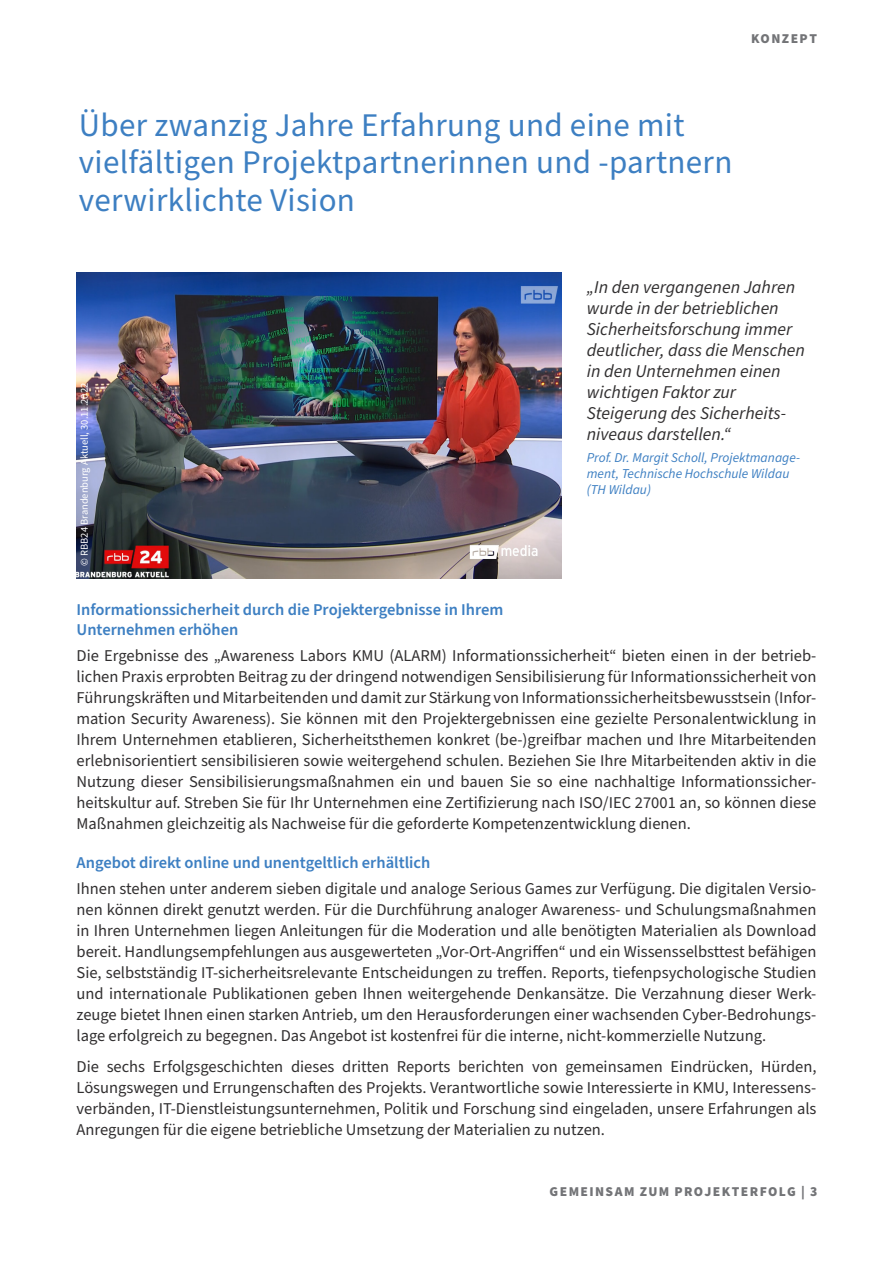
<style>
.page{position:relative;width:893px;height:1263px;background:#fff}
.page>*{position:absolute;margin:0;border:0;box-sizing:border-box;transform-origin:0 0}
.R3_Head_1{font:33px/37.5px "Source Sans Pro";letter-spacing:.01em;color:#3d7fc2}
.Zitat{font:italic 18px/21px "Source Sans Pro";color:#312f30}
.Fliestext_11pt{font:16.5px/21px "Source Sans Pro";color:#312f30;text-align:justify}
.R3_Head_3{font:600 16.5px/19.8px "Source Sans Pro";color:#3d7fc2}
.Zitatbeschriftung{font:italic 13.5px/16.2px "Source Sans Pro";color:#3d7fc2}
.Kopfzeile_re{font:900 13.5px "Source Sans Pro";letter-spacing:.105em;color:#737477}
.Abbildungsbeschriftung_7pt{font:10.5px "Source Sans Pro";color:#fff}
</style>
<div class="page">
<img style="left:77px;top:272px;width:484px;height:306px">
<p class="Kopfzeile_re" style="left:751px;top:30px;width:67px">KONZEPT</p>
<p class="R3_Head_1" style="left:79px;top:107px;width:655px">Über zwanzig Jahre Erfahrung und eine mit vielfältigen Projektpartnerinnen und -partnern verwirklichte Vision</p>
<p class="Abbildungsbeschriftung_7pt" style="left:77px;top:566px;width:184px;rotate:-90deg">© RBB24 Brandenburg Aktuell, 30.11.2022</p>
<p class="Zitat" style="left:587px;top:277px;width:220px">„In den vergangenen Jahren wurde in der betrieblichen<br>Sicherheitsforschung immer deutlicher, dass die Menschen in den Unternehmen einen wichtigen Faktor zur<br>Steigerung des Sicherheits&shy;niveaus darstellen.“</p>
<p class="Zitatbeschriftung" style="left:587px;top:449px;width:215px">Prof. Dr. Margit Scholl, Projektmanage&shy;ment, Technische Hochschule Wildau (TH Wildau)</p>
<p class="R3_Head_3" style="left:77px;top:600px;width:428px">Informationssicherheit durch die Projektergebnisse in Ihrem<br>Unternehmen erhöhen</p>
<p class="Fliestext_11pt" style="left:77px;top:646px;width:741px">Die Ergebnisse des „Awareness Labors KMU (ALARM) Informationssicherheit“ bieten einen in der betrieb&shy;lichen Praxis erprobten Beitrag zu der dringend notwendigen Sensibilisierung für Informationssicherheit von Führungskräften und Mitarbeitenden und damit zur Stärkung von Informationssicherheitsbewusstsein (Infor&shy;mation Security Awareness). Sie können mit den Projektergebnissen eine gezielte Personalentwicklung in Ihrem Unternehmen etablieren, Sicherheitsthemen konkret (be-)greifbar machen und Ihre Mitarbeitenden erlebnisorientiert sensibilisieren sowie weitergehend schulen. Beziehen Sie Ihre Mitarbeitenden aktiv in die Nutzung dieser Sensibilisierungsmaßnahmen ein und bauen Sie so eine nachhaltige Informationssicher&shy;heitskultur auf. Streben Sie für Ihr Unternehmen eine Zertifizierung nach ISO/IEC 27001 an, so können diese Maßnahmen gleichzeitig als Nachweise für die geforderte Kompetenzentwicklung dienen.</p>
<p class="R3_Head_3" style="left:77px;top:853px;width:355px">Angebot direkt online und unentgeltlich erhältlich</p>
<p class="Fliestext_11pt" style="left:77px;top:879px;width:741px">Ihnen stehen unter anderem sieben digitale und analoge Serious Games zur Verfügung. Die digitalen Versio&shy;nen können direkt genutzt werden. Für die Durchführung analoger Awareness- und Schulungsmaßnahmen in Ihren Unternehmen liegen Anleitungen für die Moderation und alle benötigten Materialien als Download bereit. Handlungsempfehlungen aus ausgewerteten „Vor-Ort-Angriffen“ und ein Wissensselbsttest befähigen Sie, selbstständig IT-sicherheitsrelevante Entscheidungen zu treffen. Reports, tiefenpsychologische Studien und internationale Publikationen geben Ihnen weitergehende Denkansätze. Die Verzahnung dieser Werk&shy;zeuge bietet Ihnen einen starken Antrieb, um den Herausforderungen einer wachsenden Cyber-Bedrohungs&shy;lage erfolgreich zu begegnen. Das Angebot ist kostenfrei für die interne, nicht-kommerzielle Nutzung.</p>
<p class="Fliestext_11pt" style="left:77px;top:1056px;width:741px">Die sechs Erfolgsgeschichten dieses dritten Reports berichten von gemeinsamen Eindrücken, Hürden, Lösungswegen und Errungenschaften des Projekts. Verantwortliche sowie Interessierte in KMU, Interessens&shy;verbänden, IT-Dienstleistungsunternehmen, Politik und Forschung sind eingeladen, unsere Erfahrungen als Anregungen für die eigene betriebliche Umsetzung der Materialien zu nutzen.</p>
<p class="Kopfzeile_re" style="left:549px;top:1182px;width:269px">GEMEINSAM ZUM PROJEKTERFOLG | 3</p>
</div>
